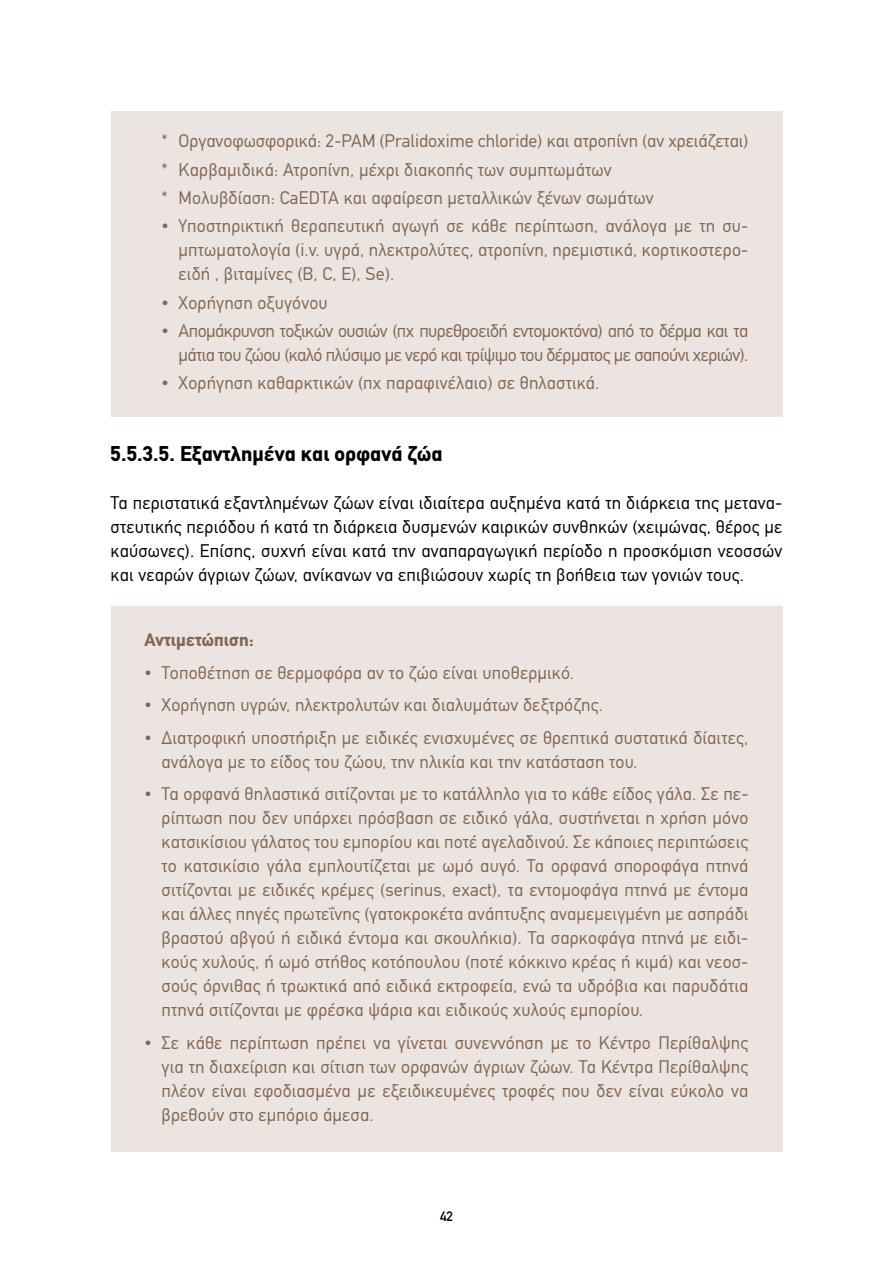
<style>
.page{position:relative;width:893px;height:1263px;background:#fff}
.page>*{position:absolute;margin:0;border:0;box-sizing:border-box;transform-origin:0 0}
.t1{font:700 21px "CF Din";letter-spacing:.01em;color:#000}
.t2{font:18px/24px "CF Din";letter-spacing:.01em;color:#826652;text-align:justify}
.t3{font:18px/24px "CF Din";letter-spacing:.01em;color:#000;text-align:justify}
.t4{font:18px/24px "CF Din";letter-spacing:-.03em;color:#826652;text-align:right}
.t5{font:700 18px "CF Din";letter-spacing:.01em;color:#826652}
.t6{font:13.5px "CF Din";color:#000}
</style>
<div class="page">
<div style="left:111px;top:111px;width:671px;height:305px;background:#ebe4e0"></div>
<div style="left:111px;top:606px;width:671px;height:546px;background:#ebe4e0"></div>
<p class="t2" style="left:162px;top:127px;width:588px;line-height:28.2px;text-align:left">* Οργανοφωσφορικά: 2-PAM (Pralidoxime chloride) και ατροπίνη (αν χρειάζεται) * Καρβαμιδικά: Ατροπίνη, μέχρι διακοπής των συμπτωμάτων<br>* Μολυβδίαση: CaEDTA και αφαίρεση μεταλλικών ξένων σωμάτων</p>
<p class="t2" style="left:179px;top:214px;width:571px;text-indent:-17px">• Υποστηρικτική θεραπευτική αγωγή σε κάθε περίπτωση, ανάλογα με τη συ&shy;μπτωματολογία (i.v. υγρά, ηλεκτρολύτες, ατροπίνη, ηρεμιστικά, κορτικοστερο&shy;ειδή , βιταμίνες (B, C, E), Se).</p>
<p class="t2" style="left:162px;top:290px;width:168px">• Χορήγηση οξυγόνου</p>
<p class="t4" style="left:162px;top:319px;width:588px">• Απομάκρυνση τοξικών ουσιών (πχ πυρεθροειδή εντομοκτόνα) από το δέρμα και τα μάτια του ζώου (καλό πλύσιμο με νερό και τρίψιμο του δέρματος με σαπούνι χεριών).</p>
<p class="t2" style="left:162px;top:371px;width:439px">• Χορήγηση καθαρκτικών (πχ παραφινέλαιο) σε θηλαστικά.</p>
<p class="t1" style="left:111px;top:442px;width:333px">5.5.3.5. Εξαντλημένα και ορφανά ζώα</p>
<p class="t3" style="left:111px;top:491px;width:673px">Τα περιστατικά εξαντλημένων ζώων είναι ιδιαίτερα αυξημένα κατά τη διάρκεια της μετανα&shy;στευτικής περιόδου ή κατά τη διάρκεια δυσμενών καιρικών συνθηκών (χειμώνας, θέρος με καύσωνες). Επίσης, συχνή είναι κατά την αναπαραγωγική περίοδο η προσκόμιση νεοσσών και νεαρών άγριων ζώων, ανίκανων να επιβιώσουν χωρίς τη βοήθεια των γονιών τους.</p>
<p class="t5" style="left:145px;top:630px;width:111px">Αντιμετώπιση:</p>
<p class="t2" style="left:145px;top:660px;width:431px">• Τοποθέτηση σε θερμοφόρα αν το ζώο είναι υποθερμικό.</p>
<p class="t2" style="left:145px;top:693px;width:460px">• Χορήγηση υγρών, ηλεκτρολυτών και διαλυμάτων δεξτρόζης.</p>
<p class="t2" style="left:162px;top:725px;width:588px;text-indent:-17px">• Διατροφική υποστήριξη με ειδικές ενισχυμένες σε θρεπτικά συστατικά δίαιτες, ανάλογα με το είδος του ζώου, την ηλικία και την κατάσταση του.</p>
<p class="t2" style="left:162px;top:782px;width:588px;text-indent:-17px">• Τα ορφανά θηλαστικά σιτίζονται με το κατάλληλο για το κάθε είδος γάλα. Σε πε&shy;ρίπτωση που δεν υπάρχει πρόσβαση σε ειδικό γάλα, συστήνεται η χρήση μόνο κατσικίσιου γάλατος του εμπορίου και ποτέ αγελαδινού. Σε κάποιες περιπτώσεις το κατσικίσιο γάλα εμπλουτίζεται με ωμό αυγό. Τα ορφανά σποροφάγα πτηνά σιτίζονται με ειδικές κρέμες (serinus, exact), τα εντομοφάγα πτηνά με έντομα και άλλες πηγές πρωτεΐνης (γατοκροκέτα ανάπτυξης αναμεμειγμένη με ασπράδι βραστού αβγού ή ειδικά έντομα και σκουλήκια). Τα σαρκοφάγα πτηνά με ειδι&shy;κούς χυλούς, ή ωμό στήθος κοτόπουλου (ποτέ κόκκινο κρέας ή κιμά) και νεοσ&shy;σούς όρνιθας ή τρωκτικά από ειδικά εκτροφεία, ενώ τα υδρόβια και παρυδάτια πτηνά σιτίζονται με φρέσκα ψάρια και ειδικούς χυλούς εμπορίου.</p>
<p class="t2" style="left:162px;top:1030px;width:588px;text-indent:-17px">• Σε κάθε περίπτωση πρέπει να γίνεται συνεννόηση με το Κέντρο Περίθαλψης για τη διαχείριση και σίτιση των ορφανών άγριων ζώων. Τα Κέντρα Περίθαλψης πλέον είναι εφοδιασμένα με εξειδικευμένες τροφές που δεν είναι εύκολο να βρεθούν στο εμπόριο άμεσα.</p>
<p class="t6" style="left:440px;top:1209px;width:14px">42</p>
</div>
